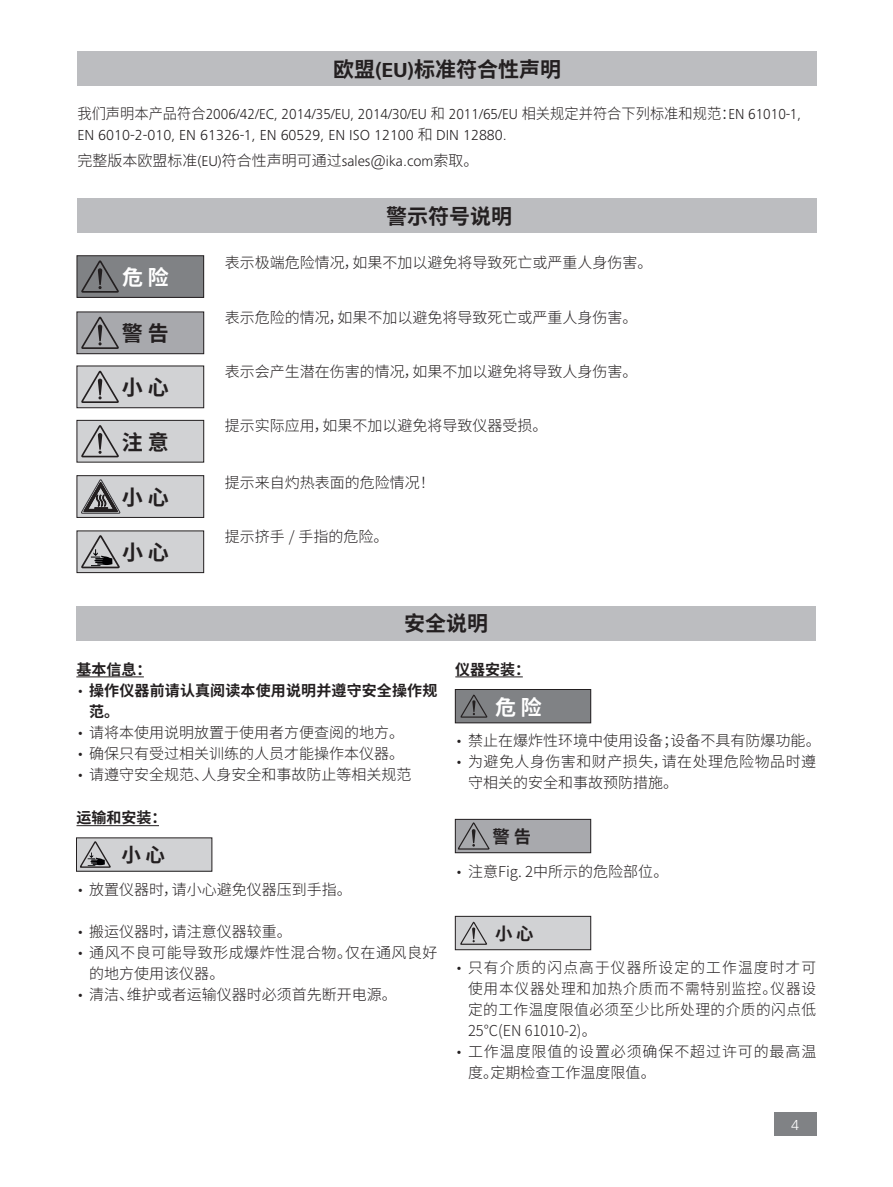
<style>
.page{position:relative;width:893px;height:1187px;background:#fff}
.page>*{position:absolute;margin:0;border:0;box-sizing:border-box;transform-origin:0 0}
.t1{font:700 21px "Source Han Sans CN";color:#231f20}
.t2{font:700 21px "Source Han Sans CN";color:#fff}
.t3{font:700 19.5px "Source Han Sans CN";color:#231f20}
.t4{font:700 17.4px "Source Han Sans CN";color:#231f20}
.t5{font:300 15px/21px "Source Han Sans CN";color:#231f20;text-align:justify}
.t6{font:300 15px/21px "Frutiger Next IKA";color:#231f20;scale:.95 1}
.t7{font:700 15px/21px "Source Han Sans CN";letter-spacing:.01em;color:#231f20}
.t8{font:300 15px/21px "Source Han Sans CN";letter-spacing:.03em;color:#231f20}
.t9{font:300 15px/21px "Source Han Sans CN";letter-spacing:.06em;color:#231f20}
.t10{font:300 15px/21px "Source Han Sans CN";letter-spacing:.035em;color:#231f20}
.t11{font:300 15px "Frutiger Next IKA";color:#fff}
.s1{font-family:"Frutiger Next IKA"}
.s2{font-family:"Source Han Sans CN"}
.s3{font-family:"Frutiger Next IKA";font-weight:300}
</style>
<div class="page">
<div style="left:774px;top:1112px;width:42px;height:23px;background:#808285"></div>
<div style="left:77px;top:199px;width:740px;height:34px;background:#bcbdc0"></div>
<div style="left:77px;top:256px;width:127px;height:41px;background:#808285"></div>
<div style="left:77px;top:255px;width:127px;height:43px;border:1px solid #231f20"></div>
<svg style="left:80px;top:260px;width:39px;height:37px"></svg>
<div style="left:77px;top:475px;width:127px;height:42px;background:#d1d2d4"></div>
<div style="left:77px;top:475px;width:127px;height:43px;border:1px solid #231f20"></div>
<svg style="left:81px;top:479px;width:39px;height:34px"></svg>
<div style="left:77px;top:366px;width:127px;height:42px;background:#d1d2d4"></div>
<div style="left:77px;top:365px;width:127px;height:43px;border:1px solid #231f20"></div>
<svg style="left:80px;top:370px;width:39px;height:37px"></svg>
<div style="left:77px;top:312px;width:127px;height:42px;background:#a8a9ad"></div>
<div style="left:77px;top:311px;width:127px;height:43px;border:1px solid #231f20"></div>
<svg style="left:80px;top:316px;width:39px;height:37px"></svg>
<div style="left:77px;top:420px;width:127px;height:42px;background:#d1d2d4"></div>
<div style="left:77px;top:420px;width:127px;height:42px;border:1px solid #231f20"></div>
<svg style="left:80px;top:425px;width:39px;height:36px"></svg>
<div style="left:77px;top:531px;width:127px;height:41px;background:#d1d2d4"></div>
<div style="left:77px;top:530px;width:127px;height:43px;border:1px solid #231f20"></div>
<svg style="left:80px;top:535px;width:40px;height:37px"></svg>
<div style="left:76px;top:606px;width:740px;height:34px;background:#bcbdc0"></div>
<div style="left:77px;top:51px;width:740px;height:34px;background:#bcbdc0"></div>
<hr style="left:76px;top:676px;width:68px;height:1px;background:#231f20">
<hr style="left:76px;top:825px;width:83px;height:1px;background:#231f20">
<div style="left:76px;top:837px;width:136px;height:34px;background:#d1d2d4"></div>
<svg style="left:79px;top:841px;width:32px;height:30px"></svg>
<hr style="left:455px;top:676px;width:68px;height:1px;background:#231f20">
<div style="left:455px;top:689px;width:136px;height:33px;background:#808285"></div>
<div style="left:455px;top:689px;width:136px;height:34px;border:1px solid #231f20"></div>
<svg style="left:460px;top:694px;width:27px;height:24px"></svg>
<div style="left:455px;top:819px;width:136px;height:33px;background:#a8a9ad"></div>
<div style="left:455px;top:819px;width:136px;height:34px;border:1px solid #231f20"></div>
<svg style="left:457px;top:822px;width:32px;height:30px"></svg>
<div style="left:455px;top:916px;width:136px;height:33px;background:#d1d2d4"></div>
<div style="left:455px;top:915px;width:136px;height:35px;border:1px solid #231f20"></div>
<svg style="left:460px;top:921px;width:27px;height:24px"></svg>
<h1 class="t1" style="left:333px;top:57px;width:229px">欧盟<span class="s1">(EU)</span>标准符合性声明</h1>
<p class="t6" style="left:77px;top:103px;width:763px"><span class="s2">我们声明本产品符合</span>2006/42/EC, 2014/35/EU, 2014/30/EU <span class="s2">和</span> 2011/65/EU <span class="s2">相关规定并符合下列标准和规范：</span>EN 61010-1,<br>EN 6010-2-010, EN 61326-1, EN 60529, EN ISO 12100 <span class="s2">和</span> DIN 12880.</p>
<p class="t5" style="left:77px;top:150px;width:403px">完整版本欧盟标准<span class="s1">(EU)</span>符合性声明可通过<span class="s1">sales@ika. com</span>索取。</p>
<h1 class="t2" style="left:122px;top:265px;width:48px">危险</h1>
<h1 class="t1" style="left:122px;top:321px;width:48px">警告</h1>
<h1 class="t1" style="left:122px;top:375px;width:48px">小心</h1>
<h1 class="t1" style="left:122px;top:430px;width:48px">注意</h1>
<h1 class="t1" style="left:122px;top:485px;width:48px">小心</h1>
<h1 class="t1" style="left:122px;top:540px;width:48px">小心</h1>
<h1 class="t1" style="left:386px;top:205px;width:127px">警示符号说明</h1>
<p class="t5" style="left:225px;top:253px;width:429px">表示极端危险情况，如果不加以避免将导致死亡或严重人身伤害。</p>
<p class="t5" style="left:225px;top:307px;width:414px">表示危险的情况，如果不加以避免将导致死亡或严重人身伤害。</p>
<p class="t5" style="left:225px;top:361px;width:414px">表示会产生潜在伤害的情况，如果不加以避免将导致人身伤害。</p>
<p class="t5" style="left:225px;top:415px;width:324px">提示实际应用，如果不加以避免将导致仪器受损。</p>
<p class="t5" style="left:225px;top:472px;width:211px">提示来自灼热表面的危险情况！</p>
<p class="t5" style="left:225px;top:526px;width:165px">提示挤手 / 手指的危险。</p>
<h1 class="t1" style="left:404px;top:611px;width:85px">安全说明</h1>
<p class="t7" style="left:76px;top:659px;width:76px">基本信息：</p>
<p class="t7" style="left:89px;top:680px;width:350px;text-indent:-13px"><span class="s3">•</span> 操作仪器前请认真阅读本使用说明并遵守安全操作规范。</p>
<p class="t5" style="left:76px;top:722px;width:329px"><span class="s1">•</span> 请将本使用说明放置于使用者方便查阅的地方。</p>
<p class="t5" style="left:76px;top:743px;width:329px"><span class="s1">•</span> 确保只有受过相关训练的人员才能操作本仪器。</p>
<p class="t5" style="left:76px;top:764px;width:337px"><span class="s1">•</span> 请遵守安全规范、人身安全和事故防止等相关规范</p>
<p class="t7" style="left:76px;top:807px;width:91px">运输和安装：</p>
<h2 class="t3" style="left:121px;top:844px;width:45px">小心</h2>
<p class="t5" style="left:76px;top:879px;width:277px"><span class="s1">•</span> 放置仪器时，请小心避免仪器压到手指。</p>
<p class="t5" style="left:76px;top:921px;width:217px"><span class="s1">•</span> 搬运仪器时，请注意仪器较重。</p>
<p class="t10" style="left:89px;top:942px;width:350px;text-indent:-13px"><span class="s1">•</span> 通风不良可能导致形成爆炸性混合物。仅在通风良好的地方使用该仪器。</p>
<p class="t5" style="left:76px;top:984px;width:322px"><span class="s1">•</span> 清洁、维护或者运输仪器时必须首先断开电源。</p>
<p class="t7" style="left:455px;top:659px;width:76px">仪器安装：</p>
<h1 class="t2" style="left:495px;top:695px;width:48px">危险</h1>
<p class="t5" style="left:455px;top:730px;width:367px"><span class="s1">•</span> 禁止在爆炸性环境中使用设备；设备不具有防爆功能。</p>
<p class="t8" style="left:468px;top:751px;width:350px;text-indent:-13px"><span class="s1">•</span> 为避免人身伤害和财产损失，请在处理危险物品时遵守相关的安全和事故预防措施。</p>
<p class="t4" style="left:493px;top:826px;width:40px">警告</p>
<p class="t5" style="left:455px;top:860px;width:214px"><span class="s1">•</span> 注意Fig. 2中所示的危险部位。</p>
<p class="t4" style="left:495px;top:923px;width:40px">小心</p>
<p class="t5" style="left:468px;top:957px;width:350px;text-indent:-13px"><span class="s1">•</span> 只有介质的闪点高于仪器所设定的工作温度时才可使用本仪器处理和加热介质而不需特别监控。仪器设定的工作温度限值必须至少比所处理的介质的闪点低25°C(EN 61010-2)。</p>
<p class="t9" style="left:468px;top:1041px;width:350px;text-indent:-13px"><span class="s1">•</span> 工作温度限值的设置必须确保不超过许可的最高温度。定期检查工作温度限值。</p>
<p class="t11" style="left:791px;top:1115px;width:9px">4</p>
</div>
